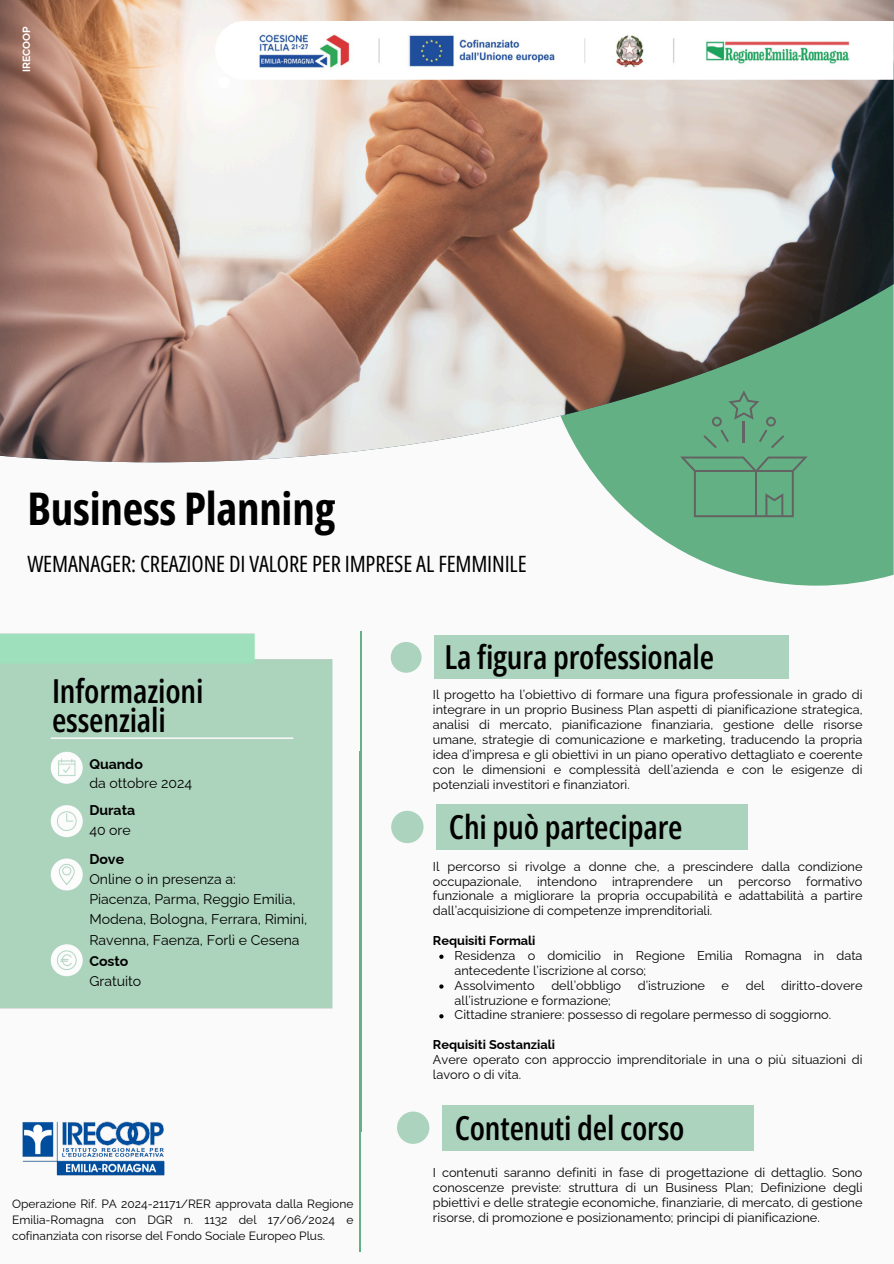
<style>
.page{position:relative;width:894px;height:1264px;background:#fff}
.page>*{position:absolute;margin:0;border:0;box-sizing:border-box;transform-origin:0 0}
.t1{font:700 45px "Open Sans Condensed";letter-spacing:-.005em;color:#000}
.t2{font:600 33px/29.2px "Open Sans Condensed";letter-spacing:-.005em;color:#000}
.t3{font:22.5px "Open Sans Condensed";letter-spacing:-.005em;color:#000}
.t4{font:14.1px/20.9px "Raleway";color:#000}
.t5{font:700 14.1px/20.2px "Raleway";color:#000}
.t6{font:12.75px/14.9px "Raleway";color:#000;text-align:justify}
.t7{font:700 12.75px "Raleway";color:#000}
.t8{font:12px/16px "Raleway";color:#000;text-align:justify}
.t9{font:700 10.5px "Raleway";color:#fff}
.s1{font-weight:700}
.s2{font-weight:400}
</style>
<div class="page">
<div style="left:0;top:0;width:893px;height:1263px;background:#fafafb"></div>
<svg style="left:585px;top:462px;width:308px;height:123px;fill:#64b085"></svg>
<img style="left:0;top:0;width:893px;height:462px">
<img style="left:0;top:633px;width:333px;height:376px">
<img style="left:22px;top:1121px;width:143px;height:55px">
<hr style="left:360px;top:631px;width:1px;height:500px;background:#64b085">
<div style="left:436px;top:804px;width:311px;height:45px;background:#acd3bd"></div>
<div style="left:391px;top:810px;width:32px;height:33px;background:#acd3bd;border-radius:50%"></div>
<div style="left:434px;top:635px;width:353px;height:44px;background:#acd3bd"></div>
<div style="left:390px;top:642px;width:31px;height:30px;background:#acd3bd;border-radius:50%"></div>
<div style="left:704px;top:388px;width:140px;height:139px;background:#64b085;border-radius:50%"></div>
<svg style="left:679px;top:456px;width:128px;height:61px"></svg>
<svg style="left:703px;top:390px;width:81px;height:58px"></svg>
<svg style="left:439px;top:954px;width:4px;height:4px"></svg>
<svg style="left:439px;top:984px;width:4px;height:4px"></svg>
<svg style="left:439px;top:1014px;width:4px;height:4px"></svg>
<div style="left:442px;top:1104px;width:311px;height:46px;background:#acd3bd"></div>
<div style="left:397px;top:1111px;width:32px;height:32px;background:#acd3bd;border-radius:50%"></div>
<svg style="left:215px;top:21px;width:678px;height:59px"></svg>
<img style="left:252px;top:29px;width:604px;height:44px">
<hr style="left:359px;top:750px;width:2px;height:501px;background:#64b085">
<p class="t9" style="left:20px;top:72px;width:47px;rotate:-90deg">IRECOOP</p>
<h5 class="t1" style="left:27px;top:476px;width:309px">Business Planning</h5>
<p class="t3" style="left:27px;top:548px;width:500px">WEMANAGER: CREAZIONE DI VALORE PER IMPRESE AL FEMMINILE</p>
<h1 class="t2" style="left:52px;top:675px;width:153px">Informazioni essenziali</h1>
<p class="t4" style="left:89px;top:754px;width:104px;line-height:19.2px"><span class="s1">Quando<br></span>da ottobre 2024</p>
<p class="t5" style="left:89px;top:800px;width:47px">Durata<br><span class="s2">40 ore</span></p>
<p class="t4" style="left:89px;top:848px;width:148px;line-height:20.2px"><span class="s1">Dove<br></span>Online o in presenza a:</p>
<p class="t4" style="left:89px;top:888px;width:208px">Piacenza, Parma, Reggio Emilia,</p>
<h5 class="t4" style="left:89px;top:908px;width:219px">Modena, Bologna, Ferrara, Rimini,</h5>
<h2 class="t4" style="left:89px;top:929px;width:212px">Ravenna, Faenza, Forlì e Cesena<br><span class="s1">Costo<br></span>Gratuito</h2>
<h4 class="t8" style="left:12px;top:1195px;width:343px">Operazione Rif. PA 2024-21171/RER approvata dalla Regione Emilia-Romagna con DGR n. 1132 del 17/06/2024 e cofinanziata con risorse del Fondo Sociale Europeo Plus.</h4>
<h2 class="t2" style="left:444px;top:641px;width:271px">La figura professionale</h2>
<h3 class="t6" style="left:433px;top:687px;width:431px">Il progetto ha l’obiettivo di formare una figura professionale in grado di integrare in un proprio Business Plan aspetti di pianificazione strategica, analisi di mercato, pianificazione finanziaria, gestione delle risorse umane, strategie di comunicazione e marketing, traducendo la propria idea d’impresa e gli obiettivi in un piano operativo dettagliato e coerente con le dimensioni e complessità dell’azienda e con le esigenze di potenziali investitori e finanziatori.</h3>
<h6 class="t2" style="left:449px;top:811px;width:235px">Chi può partecipare</h6>
<p class="t6" style="left:433px;top:858px;width:431px">Il percorso si rivolge a donne che, a prescindere dalla condizione occupazionale, intendono intraprendere un percorso formativo funzionale a migliorare la propria occupabilità e adattabilità a partire dall’acquisizione di competenze imprenditoriali.</p>
<h2 class="t7" style="left:433px;top:933px;width:104px">Requisiti Formali</h2>
<h5 class="t6" style="left:454px;top:948px;width:409px">Residenza o domicilio in Regione Emilia Romagna in data antecedente l’iscrizione al corso;</h5>
<h5 class="t6" style="left:454px;top:977px;width:82px">Assolvimento</h5>
<h5 class="t6" style="left:551px;top:977px;width:71px">dell’obbligo</h5>
<h5 class="t6" style="left:637px;top:977px;width:69px">d’istruzione</h5>
<h5 class="t6" style="left:721px;top:977px;width:9px">e</h5>
<h5 class="t6" style="left:745px;top:977px;width:20px">del</h5>
<h5 class="t6" style="left:781px;top:977px;width:83px">diritto-dovere</h5>
<h5 class="t6" style="left:454px;top:992px;width:158px">all’istruzione e formazione;</h5>
<h5 class="t6" style="left:454px;top:1007px;width:378px">Cittadine straniere: possesso di regolare permesso di soggiorno.</h5>
<h5 class="t6" style="left:433px;top:1037px;width:431px;text-align:left"><span class="s1">Requisiti Sostanziali<br></span>Avere operato con approccio imprenditoriale in una o più situazioni di lavoro o di vita.</h5>
<h5 class="t2" style="left:454px;top:1112px;width:231px">Contenuti del corso</h5>
<h2 class="t6" style="left:433px;top:1165px;width:431px">I contenuti saranno definiti in fase di progettazione di dettaglio. Sono conoscenze previste: struttura di un Business Plan; Definizione degli pbiettivi e delle strategie economiche, finanziarie, di mercato, di gestione risorse, di promozione e posizionamento; principi di pianificazione.</h2>
</div>
